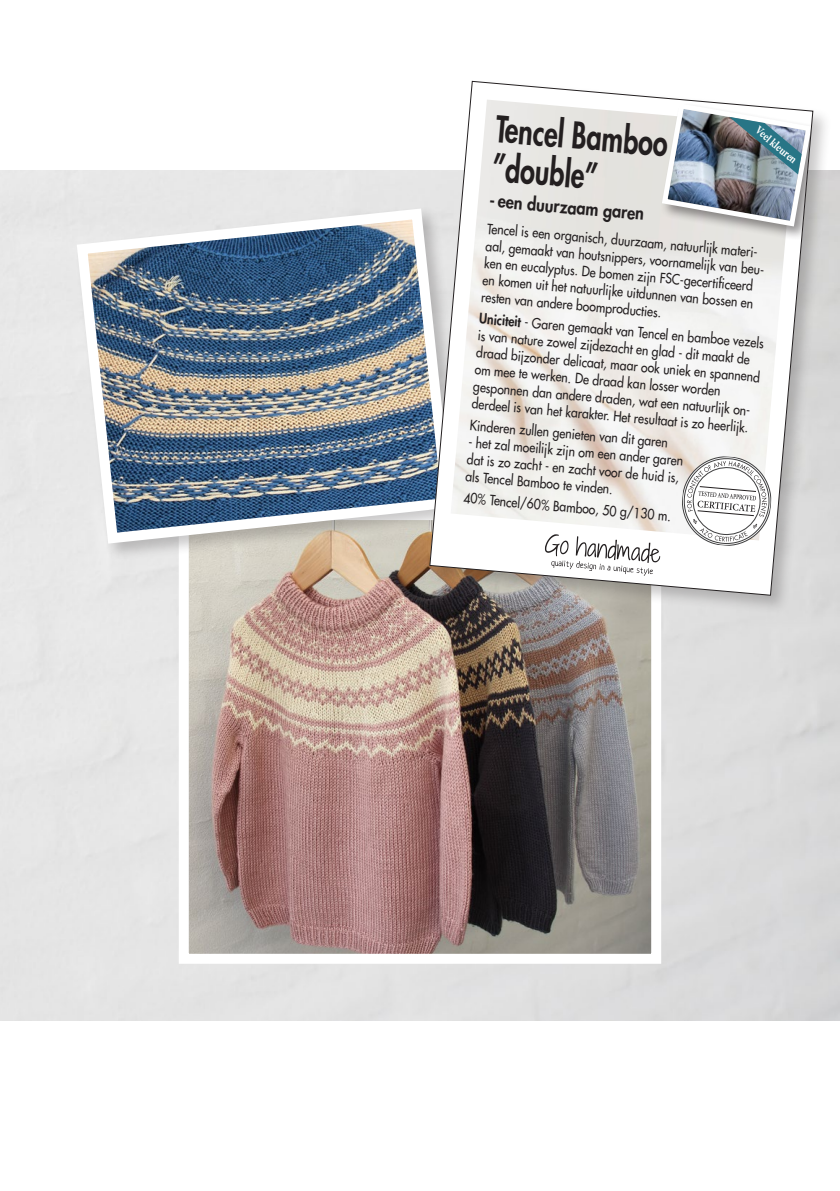
<style>
.page{position:relative;width:840px;height:1191px;background:#fff}
.page>*{position:absolute;margin:0;border:0;box-sizing:border-box;transform-origin:0 0}
.t1{font:800 35.8px/39px "Futura Std";color:#231f20;scale:.75 1}
.t2{font:800 18px "Futura Std";color:#231f20;scale:.9 1}
.t3{font:500 13.8px/17px "Futura Std";color:#231f20;scale:.88 1}
.t4{font:700 11.8px "Minion Pro";color:#fff;scale:.85 1}
.s1{font-weight:800}
.s2{font-weight:400}
</style>
<div class="page">
<img style="left:174px;top:562px;width:491px;height:406px">
<div style="left:74px;top:206px;width:396px;height:356px;background:#231f20;opacity:.24"></div>
<img style="left:71px;top:203px;width:355px;height:346px">
<div style="left:426px;top:78px;width:405px;height:536px;background:#231f20;opacity:.24"></div>
<svg style="left:429px;top:81px;width:383px;height:515px"></svg>
<h1 class="t1" style="left:497px;top:109px;width:232px;rotate:5deg">Tencel Bamboo ”double”</h1>
<h2 class="t2" style="left:490px;top:189px;width:174px;rotate:5deg">- een duurzaam garen</h2>
<p class="t3" style="left:487px;top:220px;width:322px;rotate:5deg">Tencel is een organisch, duurzaam, natuurlijk materi&shy;aal, gemaakt van houtsnippers, voornamelijk van beu&shy;ken en eucalyptus. De bomen zijn FSC-gecertifi ceerd en komen uit het natuurlijke uitdunnen van bossen en resten van andere boomproducties.</p>
<p class="t4" style="left:761px;top:122px;width:61px;rotate:40deg">Veel kleuren</p>
<p class="t3" style="left:480px;top:310px;width:326px;rotate:5deg"><span class="s1">Uniciteit</span> - Garen gemaakt van Tencel en bamboe vezels is van nature zowel zijdezacht en glad - dit maakt de draad bijzonder delicaat, maar ook uniek en spannend om mee te werken. De draad kan losser worden gesponnen dan andere draden, wat een natuurlijk on&shy;derdeel is van het karakter. Het resultaat is zo heerlijk.</p>
<p class="t3" style="left:470px;top:416px;width:227px;rotate:5deg">Kinderen zullen genieten van dit garen</p>
<p class="t3" style="left:469px;top:433px;width:246px;rotate:5deg">- het zal moeilijk zijn om een ander garen dat is zo zacht - en zacht voor de huid is, als Tencel Bamboo te vinden<span class="s2">.</span></p>
<p class="t3" style="left:464px;top:489px;width:238px;rotate:5deg">40% Tencel/60% Bamboo, 50 g/130 m.</p>
</div>
